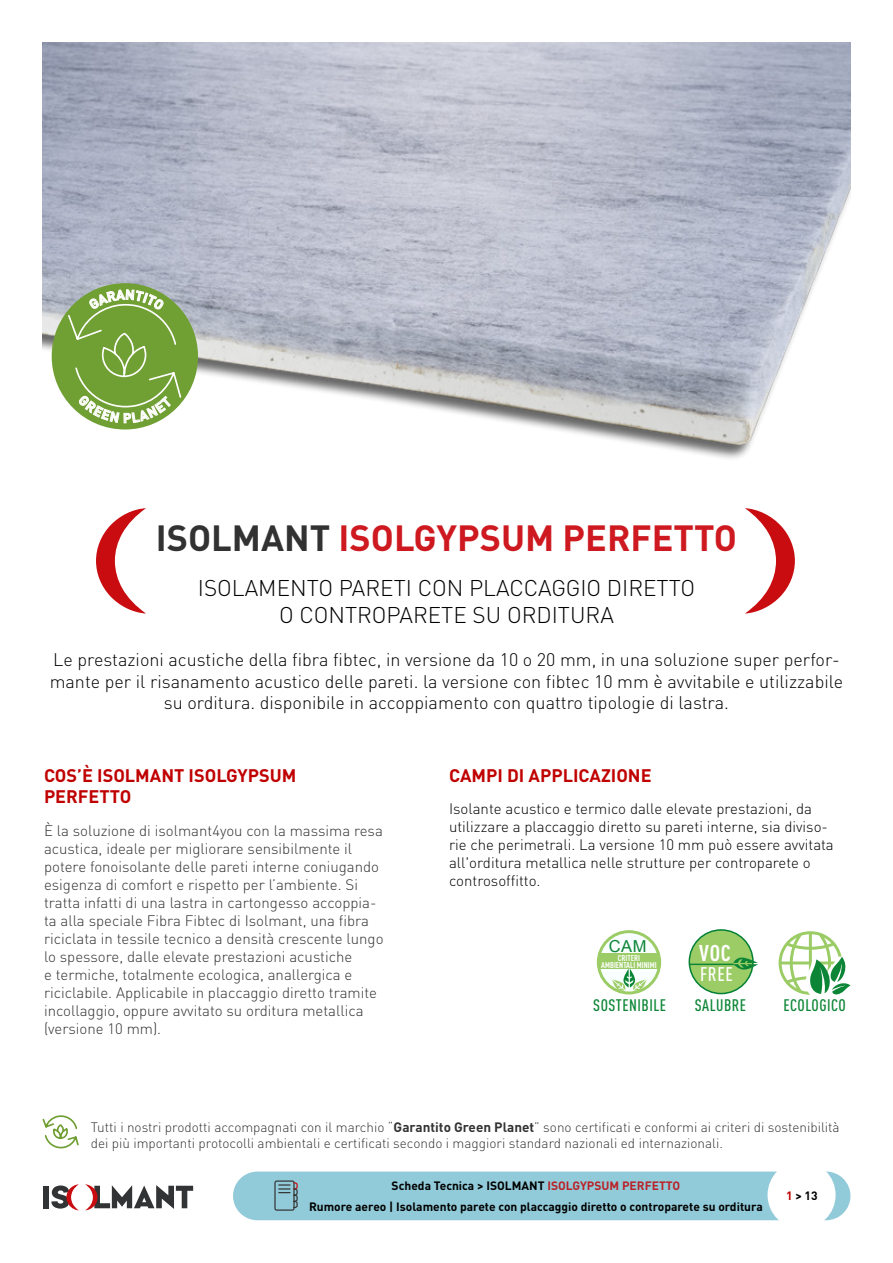
<style>
.page{position:relative;width:893px;height:1263px;background:#fff}
.page>*{position:absolute;margin:0;border:0;box-sizing:border-box;transform-origin:0 0}
.t1{font:700 36px "DIN Pro";color:#cd191f}
.t2{font:300 22.5px/27px "DIN Pro";color:#000;text-align:center}
.t3{font:700 22.5px "DIN Cond";color:#fff}
.t4{font:500 19.5px "DIN Cond";color:#fff}
.t5{font:300 18px/21.6px "DIN Pro";color:#000;text-align:center}
.t6{font:700 18px/21.6px "DIN Pro";color:#c00000}
.t7{font:500 16.5px "DIN Cond";letter-spacing:.03em;color:#0c8535}
.t8{font:16.5px "Arial";color:#0c8536}
.t9{font:300 15px/18px "DIN Pro";color:#323232}
.t10{font:300 15px/18px "DIN Pro";color:#000}
.t11{font:300 13.5px/16.2px "DIN Pro";color:#333}
.t12{font:700 12px "DIN Pro";color:#000}
.t13{font:700 8.4px/7.2px "DIN Cond";color:#fff;text-align:center}
.s1{color:#323232}
.s2{font-weight:700}
.s3{color:#ba2229}
.s4{color:#c00000}
</style>
<div class="page">
<div style="left:233px;top:1171px;width:617px;height:49px;background:#91cad8;border-radius:24px"></div>
<div style="left:43px;top:1186px;width:6px;height:22px;background:#323335"></div>
<svg style="left:85px;top:1184px;width:108px;height:26px"></svg>
<svg style="left:51px;top:1184px;width:28px;height:26px"></svg>
<svg style="left:274px;top:1180px;width:24px;height:31px"></svg>
<div style="left:767px;top:1161px;width:69px;height:68px;background:#fff;border-radius:50%"></div>
<svg style="left:96px;top:508px;width:50px;height:105px"></svg>
<svg style="left:745px;top:508px;width:50px;height:105px"></svg>
<svg style="left:779px;top:931px;width:71px;height:64px"></svg>
<div style="left:689px;top:930px;width:64px;height:63px;background:#9ccc66;border-radius:50%"></div>
<div style="left:689px;top:929px;width:65px;height:65px;border:2px solid #028036;border-radius:50%"></div>
<hr style="left:689px;top:963px;width:45px;height:2px;background:#0c8536">
<svg style="left:733px;top:957px;width:25px;height:12px"></svg>
<div style="left:598px;top:932px;width:62px;height:61px;background:#f9ffff;border-radius:50%"></div>
<div style="left:597px;top:930px;width:64px;height:64px;border:3px solid #9ccc66;border-radius:50%"></div>
<div style="left:599px;top:953px;width:60px;height:16px;background:#9ccc66"></div>
<svg style="left:612px;top:969px;width:34px;height:22px"></svg>
<img style="left:43px;top:43px;width:807px;height:416px">
<div style="left:52px;top:283px;width:146px;height:146px;background:#709f33;border-radius:50%"></div>
<svg style="left:42px;top:1115px;width:37px;height:34px"></svg>
<svg style="left:67px;top:233px;width:115px;height:190px"></svg>
<h1 class="t1" style="left:156px;top:508px;width:583px"><span class="s1">ISOLMANT</span> ISOLGYPSUM PERFETTO</h1>
<h2 class="t2" style="left:198px;top:573px;width:499px">ISOLAMENTO PARETI CON PLACCAGGIO DIRETTO<br>O CONTROPARETE SU ORDITURA</h2>
<p class="t5" style="left:50px;top:647px;width:795px">Le prestazioni acustiche della fibra fibtec, in versione da 10 o 20 mm, in una soluzione super perfor&shy;mante per il risanamento acustico delle pareti. la versione con fibtec 10 mm è avvitabile e utilizzabile su orditura. disponibile in accoppiamento con quattro tipologie di lastra.</p>
<p class="t6" style="left:44px;top:762px;width:254px">COS’È ISOLMANT ISOLGYPSUM<br>PERFETTO</p>
<p class="t9" style="left:44px;top:820px;width:341px">È la soluzione di isolmant4you con la massima resa acustica, ideale per migliorare sensibilmente il potere fonoisolante delle pareti interne coniugando esigenza di comfort e rispetto per l’ambiente. Si tratta infatti di una lastra in cartongesso accoppia&shy;ta alla speciale Fibra Fibtec di Isolmant, una fibra riciclata in tessile tecnico a densità crescente lungo lo spessore, dalle elevate prestazioni acustiche<br>e termiche, totalmente ecologica, anallergica e riciclabile. Applicabile in placcaggio diretto tramite incollaggio, oppure avvitato su orditura metallica (versione 10 mm).</p>
<p class="t6" style="left:449px;top:762px;width:204px">CAMPI DI APPLICAZIONE</p>
<p class="t10" style="left:449px;top:798px;width:386px">Isolante acustico e termico dalle elevate prestazioni, da utilizzare a placcaggio diretto su pareti interne, sia diviso&shy;rie che perimetrali. La versione 10 mm può essere avvitata all'orditura metallica nelle strutture per controparete o controsoffitto.</p>
<p class="t8" style="left:609px;top:936px;width:39px">CAM</p>
<p class="t13" style="left:601px;top:954px;width:57px">CRITERI<br>AMBIENTALI MINIMI</p>
<p class="t7" style="left:593px;top:995px;width:74px">SOSTENIBILE</p>
<h2 class="t3" style="left:699px;top:939px;width:33px">VOC</h2>
<h3 class="t4" style="left:700px;top:962px;width:34px">FREE</h3>
<p class="t7" style="left:695px;top:995px;width:53px">SALUBRE</p>
<p class="t7" style="left:783px;top:995px;width:64px">ECOLOGICO</p>
<p class="t11" style="left:91px;top:1117px;width:750px">Tutti i nostri prodotti accompagnati con il marchio “<span class="s2">Garantito Green Planet</span>” sono certificati e conformi ai criteri di sostenibilità dei più importanti protocolli ambientali e certificati secondo i maggiori standard nazionali ed internazionali.</p>
<p class="t12" style="left:392px;top:1176px;width:290px">Scheda Tecnica &gt; ISOLMANT <span class="s3">ISOLGYPSUM PERFETTO</span></p>
<p class="t12" style="left:309px;top:1196px;width:455px">Rumore aereo | Isolamento parete con placcaggio diretto o controparete su orditura</p>
<p class="t12" style="left:786px;top:1186px;width:33px"><span class="s4">1</span> &gt; 13</p>
</div>
